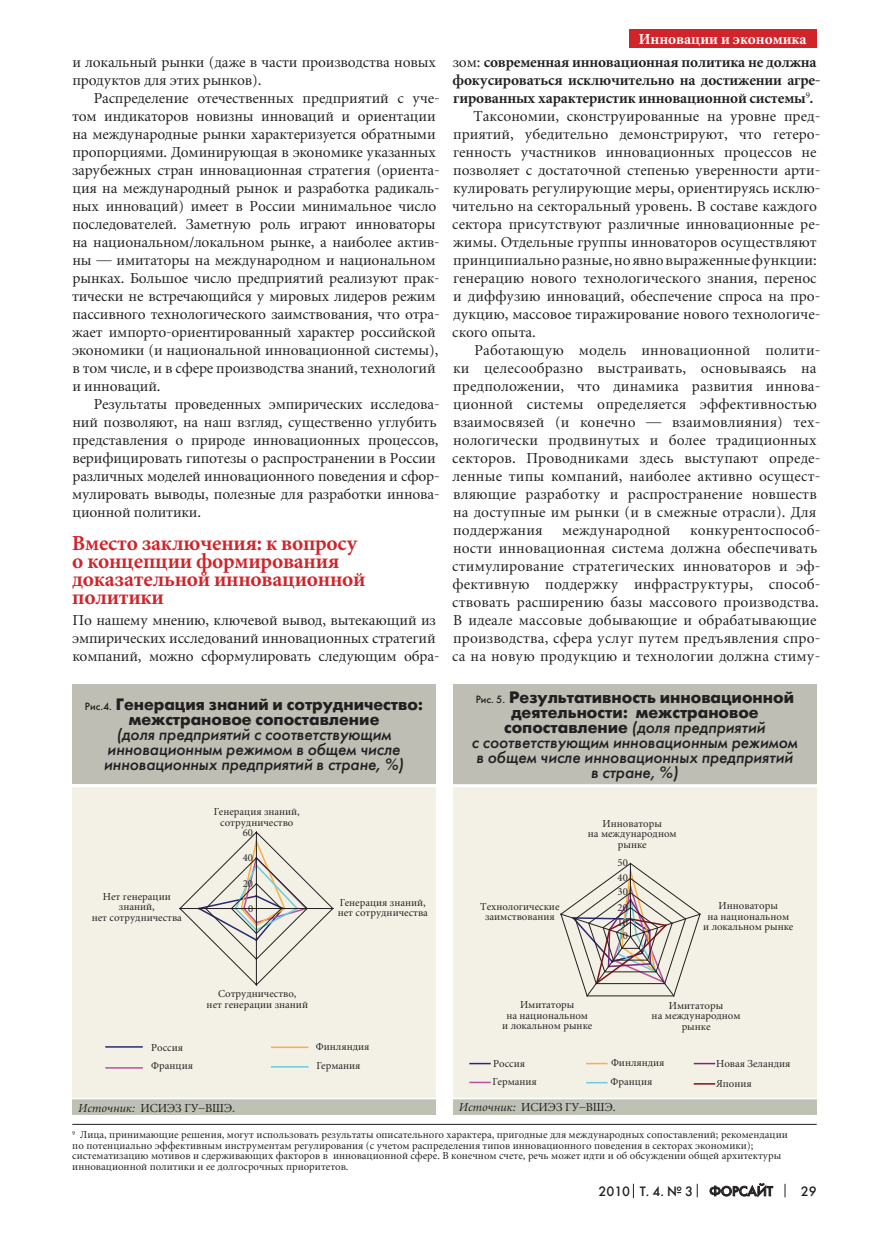
<style>
.page{position:relative;width:872px;height:1234px;background:#fff}
.page>*{position:absolute;margin:0;border:0;box-sizing:border-box;transform-origin:0 0}
.t1{font:700 21px/18px "Miniature";letter-spacing:-.01em;color:#d1232a}
.t2{font:italic 16.5px/15px "Futura Futuris C";color:#231f20;text-align:center}
.t3{font:700 16.5px/15px "Futura Futuris C";color:#231f20;text-align:center}
.t4{font:15px/18px "Miniature";letter-spacing:-.005em;color:#231f20}
.t5{font:700 15px "Miniature";letter-spacing:-.01em;color:#231f20}
.t6{font:700 15px "Miniature";color:#fff}
.t7{font:13.5px "Futura Futuris C";color:#231f20}
.t8{font:12px "Miniature";color:#231f20}
.t9{font:10.5px/10.5px "Miniature";color:#231f20}
.s1{font-weight:400;font-size:10.5px}
.s2{font-weight:400}
.s3{font-family:"Minion Pro";font-style:italic}
.s4{font-style:normal;font-size:10.5px}
.s5{font-weight:700;font-style:normal}
.s6{font-style:italic}
</style>
<div class="page">
<svg style="left:697px;top:1183px;width:1px;height:13px"></svg>
<svg style="left:784px;top:1183px;width:1px;height:13px"></svg>
<svg style="left:709px;top:1183px;width:64px;height:14px"></svg>
<div style="left:628px;top:30px;width:188px;height:18px;background:#d1232a"></div>
<svg style="left:633px;top:1183px;width:1px;height:14px"></svg>
<div style="left:453px;top:749px;width:363px;height:351px;background:#f3f0e5"></div>
<div style="left:72px;top:754px;width:364px;height:351px;background:#f3f0e5"></div>
<div style="left:72px;top:684px;width:364px;height:100px;background:#bfbeb4"></div>
<div style="left:72px;top:1099px;width:364px;height:15px;background:#bec2b5"></div>
<svg style="left:105px;top:831px;width:228px;height:237px"></svg>
<hr style="left:72px;top:1123px;width:744px;height:1px;background:#231f20">
<div style="left:453px;top:684px;width:363px;height:100px;background:#bfbeb4"></div>
<hr style="left:470px;top:1062px;width:20px;height:2px;background:#272872">
<svg style="left:470px;top:1081px;width:20px;height:1px"></svg>
<hr style="left:587px;top:1062px;width:20px;height:2px;background:#fbb03f">
<hr style="left:587px;top:1081px;width:20px;height:2px;background:#6cccdc">
<hr style="left:694px;top:1062px;width:20px;height:2px;background:#7d287e">
<hr style="left:694px;top:1082px;width:20px;height:2px;background:#7e1315">
<div style="left:453px;top:1098px;width:363px;height:16px;background:#bec2b5"></div>
<hr style="left:587px;top:995px;width:87px;height:1px;background:#231f20">
<svg style="left:560px;top:863px;width:140px;height:132px"></svg>
<hr style="left:64px;top:784px;width:762px;height:3px;background:#fff">
<hr style="left:54px;top:1097px;width:783px;height:2px;background:#fff">
<p class="t4" style="left:72px;top:54px;width:365px">и локальный рынки (даже в части производства новых продуктов для этих рынков).</p>
<p class="t4" style="left:72px;top:90px;width:369px;text-indent:22px">Распределение отечественных предприятий с уче&shy;том индикаторов новизны инноваций и ориентации на международные рынки характеризуется обратными пропорциями. Доминирующая в экономике указанных зарубежных стран инновационная стратегия (ориента&shy;ция на международный рынок и разработка радикаль&shy;ных инноваций) имеет в России минимальное число последователей. Заметную роль играют инноваторы на национальном/локальном рынке, а наиболее актив&shy;ны — имитаторы на международном и национальном рынках. Большое число предприятий реализуют прак&shy;тически не встречающийся у мировых лидеров режим пассивного технологического заимствования, что отра&shy;жает импорто-ориентированный характер российской экономики (и национальной инновационной системы), в том числе, и в сфере производства знаний, технологий и инноваций.</p>
<p class="t4" style="left:72px;top:396px;width:369px;text-indent:22px">Результаты проведенных эмпирических исследова&shy;ний позволяют, на наш взгляд, существенно углубить представления о природе инновационных процессов, верифицировать гипотезы о распространении в России различных моделей инновационного поведения и сфор&shy;мулировать выводы, полезные для разработки иннова&shy;ционной политики.</p>
<h1 class="t1" style="left:72px;top:534px;width:295px">Вместо заключения: к вопросу о концепции формирования доказательной инновационной политики</h1>
<p class="t4" style="left:72px;top:612px;width:369px">По нашему мнению, ключевой вывод, вытекающий из эмпирических исследований инновационных стратегий компаний, можно сформулировать следующим обра-</p>
<p class="t3" style="left:85px;top:697px;width:340px"><span class="s1">Рис.4.</span> Генерация знаний и сотрудничество: межстрановое сопоставление</p>
<p class="t2" style="left:104px;top:727px;width:301px">(доля предприятий с соответствующим инновационным режимом в общем числе инновационных предприятий в стране, %)</p>
<p class="t9" style="left:214px;top:806px;width:87px">Генерация знаний,</p>
<p class="t9" style="left:220px;top:817px;width:75px">сотрудничество</p>
<p class="t9" style="left:243px;top:827px;width:12px">60</p>
<p class="t9" style="left:243px;top:852px;width:12px">40</p>
<p class="t9" style="left:243px;top:878px;width:12px">20</p>
<p class="t9" style="left:248px;top:903px;width:7px">0</p>
<p class="t9" style="left:92px;top:891px;width:92px;text-align:center">Нет генерации знаний,<br>нет сотрудничества</p>
<p class="t9" style="left:338px;top:897px;width:92px">Генерация знаний, нет сотрудничества</p>
<p class="t6" style="left:639px;top:31px;width:169px">Инновации и экономика</p>
<p class="t5" style="left:453px;top:55px;width:365px"><span class="s2">зом:</span> современная инновационная политика не должна</p>
<p class="t5" style="left:452px;top:73px;width:369px">фокусироваться исключительно на достижении агре-</p>
<p class="t5" style="left:453px;top:91px;width:362px">гированных характеристик инновационной системы<sup>9</sup><span class="s3">.</span></p>
<p class="t4" style="left:473px;top:108px;width:348px">Таксономии, сконструированные на уровне пред-</p>
<p class="t4" style="left:453px;top:126px;width:369px">приятий, убедительно демонстрируют, что гетеро-</p>
<p class="t4" style="left:453px;top:144px;width:365px">генность участников инновационных процессов не</p>
<p class="t4" style="left:453px;top:162px;width:369px">позволяет с достаточной степенью уверенности арти-</p>
<p class="t4" style="left:453px;top:180px;width:369px">кулировать регулирующие меры, ориентируясь исклю-</p>
<p class="t4" style="left:452px;top:198px;width:366px">чительно на секторальный уровень. В составе каждого</p>
<p class="t4" style="left:452px;top:216px;width:369px">сектора присутствуют различные инновационные ре-</p>
<p class="t4" style="left:453px;top:234px;width:365px">жимы. Отдельные группы инноваторов осуществляют</p>
<p class="t4" style="left:453px;top:252px;width:365px">принципиально разные, но явно выраженные функции:</p>
<p class="t4" style="left:453px;top:270px;width:365px">генерацию нового технологического знания, перенос</p>
<p class="t4" style="left:453px;top:288px;width:369px">и диффузию инноваций, обеспечение спроса на про-</p>
<p class="t4" style="left:453px;top:306px;width:369px">дукцию, массовое тиражирование нового технологиче-</p>
<p class="t4" style="left:452px;top:324px;width:85px">ского опыта.</p>
<p class="t4" style="left:474px;top:342px;width:347px">Работающую модель инновационной полити-</p>
<p class="t4" style="left:453px;top:360px;width:365px">ки целесообразно выстраивать, основываясь на</p>
<p class="t4" style="left:453px;top:378px;width:369px">предположении, что динамика развития иннова-</p>
<p class="t4" style="left:453px;top:396px;width:365px">ционной системы определяется эффективностью</p>
<p class="t4" style="left:453px;top:414px;width:369px">взаимосвязей (и конечно — взаимовлияния) тех-</p>
<p class="t4" style="left:453px;top:432px;width:365px">нологически продвинутых и более традиционных</p>
<p class="t4" style="left:452px;top:450px;width:369px">секторов. Проводниками здесь выступают опреде-</p>
<p class="t4" style="left:452px;top:468px;width:369px">ленные типы компаний, наиболее активно осущест-</p>
<p class="t4" style="left:453px;top:486px;width:365px">вляющие разработку и распространение новшеств</p>
<p class="t4" style="left:453px;top:504px;width:365px">на доступные им рынки (и в смежные отрасли). Для</p>
<p class="t4" style="left:453px;top:522px;width:91px">поддержания</p>
<p class="t4" style="left:562px;top:522px;width:110px">международной</p>
<p class="t4" style="left:452px;top:522px;width:370px;text-indent:238px">конкурентоспособ&shy;ности инновационная система должна обеспечивать стимулирование стратегических инноваторов и эф&shy;фективную поддержку инфраструктуры, способ&shy;ствовать расширению базы массового производства.<br>В идеале массовые добывающие и обрабатывающие производства, сфера услуг путем предъявления спро&shy;са на новую продукцию и технологии должна стиму-</p>
<p class="t2" style="left:472px;top:690px;width:328px"><span class="s4">Рис. 5.</span> <span class="s5">Результативность инновационной деятельности: межстрановое сопоставление</span> (доля предприятий<br>с соответствующим инновационным режимом в общем числе инновационных предприятий в стране, %)</p>
<p class="t9" style="left:588px;top:818px;width:90px;text-align:center">Инноваторы<br>на международном рынке</p>
<p class="t9" style="left:617px;top:855px;width:12px;line-height:14.5px;text-align:justify">50<br>40<br>30</p>
<p class="t9" style="left:622px;top:930px;width:7px">0</p>
<p class="t9" style="left:480px;top:901px;width:81px;text-align:center">Технологические заимствования</p>
<p class="t9" style="left:703px;top:900px;width:92px;text-align:center">Инноваторы<br>на национальном и локальном рынке</p>
<p class="t9" style="left:617px;top:900px;width:12px;line-height:15px">20<br>10</p>
<p class="t9" style="left:207px;top:989px;width:103px;text-align:center">Сотрудничество,<br>нет генерации знаний</p>
<p class="t9" style="left:151px;top:1038px;width:43px;line-height:18.3px">Россия<br>Франция</p>
<p class="t9" style="left:316px;top:1037px;width:55px;line-height:19px">Финляндия<br>Германия</p>
<p class="t8" style="left:78px;top:1101px;width:159px"><span class="s6">Источник:</span> ИСИЭЗ ГУ–ВШЭ.</p>
<p class="t9" style="left:502px;top:999px;width:92px;text-align:center">Имитаторы<br>на национальном и локальном рынке</p>
<p class="t9" style="left:651px;top:1000px;width:90px;text-align:center">Имитаторы<br>на международном рынке</p>
<p class="t9" style="left:492px;top:1054px;width:46px;line-height:18.5px">Россия<br>Германия</p>
<p class="t9" style="left:610px;top:1053px;width:55px;line-height:19.2px">Финляндия<br>Франция</p>
<p class="t9" style="left:716px;top:1053px;width:76px;line-height:19.8px">Новая Зеландия<br>Япония</p>
<p class="t8" style="left:458px;top:1101px;width:159px"><span class="s6">Источник:</span> ИСИЭЗ ГУ–ВШЭ.</p>
<p class="t9" style="left:72px;top:1129px;width:717px"><sup>9</sup> Лица, принимающие решения, могут использовать результаты описательного характера, пригодные для международных сопоставлений; рекомендации по потенциально эффективным инструментам регулирования (с учетом распределения типов инновационного поведения в секторах экономики); систематизацию мотивов и сдерживающих факторов в инновационной сфере. В конечном счете, речь может идти и об обсуждении общей архитектуры инновационной политики и ее долгосрочных приоритетов.</p>
<p class="t7" style="left:598px;top:1182px;width:176px">2010 Т. 4. № 3 Форсайт</p>
<p class="t7" style="left:801px;top:1182px;width:17px">29</p>
</div>
